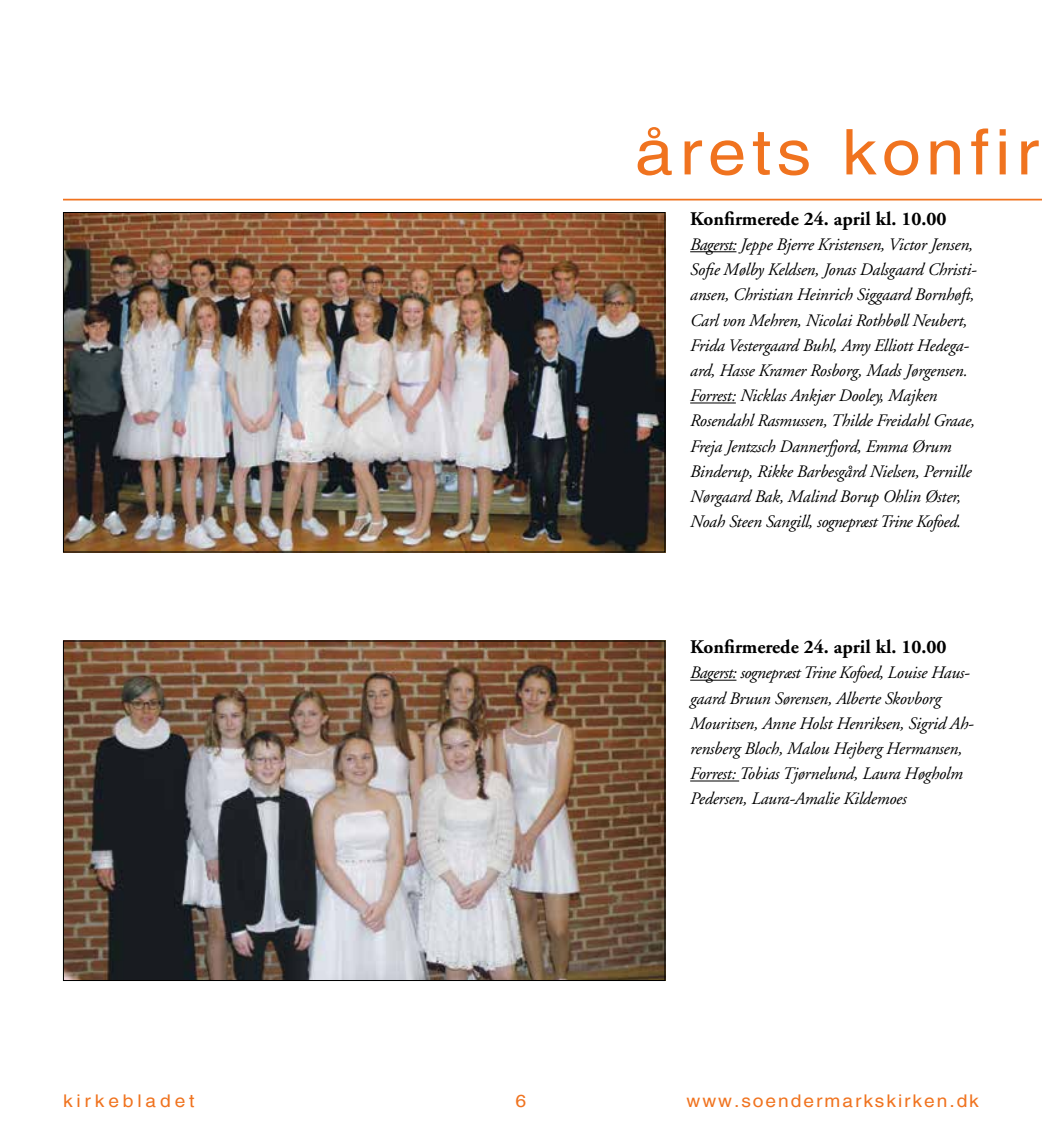
<style>
.page{position:relative;width:1042px;height:1141px;background:#fff}
.page>*{position:absolute;margin:0;border:0;box-sizing:border-box;transform-origin:0 0}
.t1{font:63px "Helvetica";letter-spacing:.08em;color:#f0731f;scale:1.1 1}
.t2{font:700 19.25px "Adobe Garamond";color:#000}
.t3{font:italic 17.5px/25.2px "Adobe Garamond";letter-spacing:-.015em;color:#000}
.t4{font:17.5px "Helvetica";letter-spacing:.1em;color:#f0731f;scale:1.1 1}
.t5{font:17.5px "Helvetica";letter-spacing:.2em;color:#f0731f;scale:1.1 1}
</style>
<div class="page">
<hr style="left:63px;top:199px;width:916px;height:1px;background:#f0731f">
<hr style="left:690px;top:251px;width:46px;height:1px;background:#000">
<hr style="left:690px;top:403px;width:46px;height:1px;background:#000">
<hr style="left:690px;top:680px;width:46px;height:1px;background:#000">
<hr style="left:690px;top:781px;width:49px;height:1px;background:#000">
<img style="left:65px;top:214px;width:598px;height:336px">
<img style="left:65px;top:643px;width:598px;height:336px">
<hr style="left:979px;top:199px;width:63px;height:1px;background:#f0731f">
<h1 class="t1" style="left:635px;top:116px;width:369px">årets konfir</h1>
<p class="t2" style="left:690px;top:208px;width:258px">Konfirmerede 24. april kl. 10.00</p>
<p class="t3" style="left:690px;top:232px;width:288px">Bagerst: Jeppe Bjerre Kristensen, Victor Jensen, Sofie Mølby Keldsen, Jonas Dalsgaard Christi&shy;ansen, Christian Heinrich Siggaard Bornhøft, Carl von Mehren, Nicolai Rothbøll Neubert, Frida Vestergaard Buhl, Amy Elliott Hedega&shy;ard, Hasse Kramer Rosborg, Mads Jørgensen.<br>Forrest: Nicklas Ankjær Dooley, Majken Rosendahl Rasmussen, Thilde Freidahl Graae, Freja Jentzsch Dannerfjord, Emma Ørum Binderup, Rikke Barbesgård Nielsen, Pernille Nørgaard Bak, Malind Borup Ohlin Øster, Noah Steen Sangill, sognepræst Trine Kofoed.</p>
<p class="t2" style="left:690px;top:637px;width:258px">Konfirmerede 24. april kl. 10.00</p>
<p class="t3" style="left:690px;top:661px;width:285px">Bagerst: sognepræst Trine Kofoed, Louise Haus&shy;gaard Bruun Sørensen, Alberte Skovborg Mouritsen, Anne Holst Henriksen, Sigrid Ah&shy;rensberg Bloch, Malou Hejberg Hermansen, Forrest: Tobias Tjørnelund, Laura Høgholm Pedersen, Laura-Amalie Kildemoes</p>
<p class="t5" style="left:63px;top:1090px;width:121px">kirkebladet</p>
<p class="t4" style="left:516px;top:1090px;width:11px">6</p>
<p class="t4" style="left:686px;top:1090px;width:267px">www.soendermarkskirken.dk</p>
</div>
